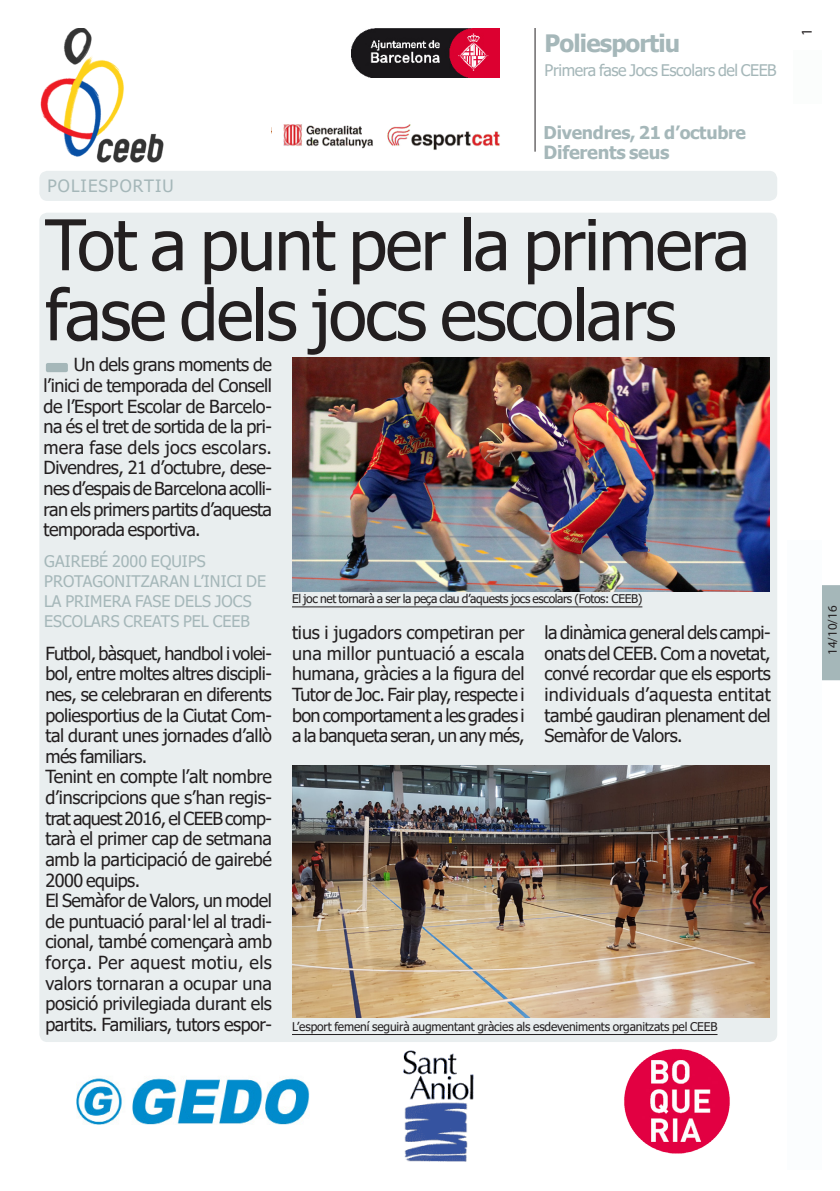
<style>
.page{position:relative;width:840px;height:1191px;background:#fff}
.page>*{position:absolute;margin:0;border:0;box-sizing:border-box;transform-origin:0 0}
.totc_TITULAR-noti-31{font:70px/70px "Tahoma";letter-spacing:-.025em;color:#231f20}
.t1{font:700 24px "Tahoma";letter-spacing:-.035em;color:#a5b7b9}
.t2{font:700 18.2px "Tahoma";letter-spacing:-.015em;color:#a5b7b9}
.totc_TEXT_BASE{font:18px/20.6px "Tahoma";letter-spacing:-.03em;color:#231f20;text-align:justify}
.t3{font:700 17.6px "Tahoma";letter-spacing:-.015em;color:#a5b7b9}
.totc_EPÍGRAF{font:17px "Tahoma";letter-spacing:.065em;color:#a5b7b9}
.totc_EPÍGRAF-2{font:16px/20px "Tahoma";letter-spacing:.005em;color:#a5b7b9}
.totc_EPÍGRAF-3{font:16px "Tahoma";letter-spacing:-.025em;color:#a5b7b9}
.t4{font:15px "Myriad Pro";color:#231f20}
.totc_FRASE_noti-càrr{font:13px "Myriad Pro";color:#231f20}
.totc_PEU_FOTO{font:12px "Tahoma";letter-spacing:-.015em;color:#231f20}
.totc_PEU_FOTO-2{font:12px "Tahoma";letter-spacing:-.035em;color:#231f20}
</style>
<div class="page">
<div style="left:822px;top:585px;width:17px;height:95px;background:#a5b7b9"></div>
<div style="left:39px;top:213px;width:737px;height:829px;background:#e9eeef;border-radius:8px"></div>
<div style="left:39px;top:171px;width:737px;height:30px;background:#e9eeef;border-radius:8px"></div>
<img style="left:292px;top:357px;width:477px;height:234px">
<hr style="left:292px;top:606px;width:350px;height:1px;background:#231f20">
<hr style="left:534px;top:28px;width:1px;height:124px;background:#231f20">
<div style="left:787px;top:540px;width:34px;height:629px;background:#fbfdfe"></div>
<div style="left:793px;top:50px;width:28px;height:54px;background:#fbfdfc"></div>
<img style="left:351px;top:28px;width:148px;height:50px">
<img style="left:283px;top:124px;width:217px;height:26px">
<img style="left:40px;top:28px;width:124px;height:134px">
<img style="left:292px;top:765px;width:476px;height:252px">
<hr style="left:292px;top:1034px;width:425px;height:1px;background:#231f20">
<div style="left:46px;top:363px;width:22px;height:9px;background:#a5b7b9;border-radius:2px"></div>
<img style="left:76px;top:1078px;width:234px;height:47px">
<img style="left:624px;top:1048px;width:106px;height:106px">
<img style="left:403px;top:1050px;width:71px;height:111px">
<p class="t1" style="left:544px;top:27px;width:137px">Poliesportiu</p>
<p class="totc_EPÍGRAF-3" style="left:544px;top:60px;width:233px">Primera fase Jocs Escolars del CEEB</p>
<p class="totc_EPÍGRAF" style="left:47px;top:174px;width:128px">POLIESPORTIU</p>
<p class="t3" style="left:543px;top:120px;width:204px">Divendres, 21 d’octubre</p>
<p class="t2" style="left:543px;top:140px;width:127px">Diferents seus</p>
<p class="totc_TITULAR-noti-31" style="left:45px;top:214px;width:706px">Tot a punt per la primera fase dels jocs escolars</p>
<p class="totc_TEXT_BASE" style="left:44px;top:355px;width:230px;text-indent:30px">Un dels grans moments de l’inici de temporada del Consell de l’Esport Escolar de Barcelo&shy;na és el tret de sortida de la pri&shy;mera fase dels jocs escolars.<br>Divendres, 21 d’octubre, dese&shy;nes d’espais de Barcelona acolli&shy;ran els primers partits d’aquesta temporada esportiva.</p>
<p class="totc_EPÍGRAF-2" style="left:44px;top:552px;width:223px">GAIREBÉ 2000 EQUIPS<br>PROTAGONITZARAN L’INICI DE<br>LA PRIMERA FASE DELS JOCS<br>ESCOLARS CREATS PEL CEEB</p>
<p class="totc_TEXT_BASE" style="left:45px;top:644px;width:228px">Futbol, bàsquet, handbol i volei&shy;bol, entre moltes altres discipli&shy;nes, se celebraran en diferents poliesportius de la Ciutat Com&shy;tal durant unes jornades d’allò més familiars.</p>
<p class="totc_TEXT_BASE" style="left:45px;top:767px;width:228px">Tenint en compte l’alt nombre d’inscripcions que s’han regis&shy;trat aquest 2016, el CEEB comp&shy;tarà el primer cap de setmana amb la participació de gairebé 2000 equips.</p>
<p class="totc_TEXT_BASE" style="left:45px;top:891px;width:228px">El Semàfor de Valors, un model de puntuació paral·lel al tradi&shy;cional, també començarà amb força. Per aquest motiu, els valors tornaran a ocupar una posició privilegiada durant els partits. Familiars, tutors espor-</p>
<p class="totc_PEU_FOTO-2" style="left:292px;top:590px;width:352px">El joc net tornarà a ser la peça clau d’aquests jocs escolars (Fotos: CEEB)</p>
<p class="totc_TEXT_BASE" style="left:292px;top:623px;width:234px">tius i jugadors competiran per una millor puntuació a escala humana, gràcies a la figura del Tutor de Joc. Fair play, respecte i bon comportament a les grades i a la banqueta seran, un any més,</p>
<p class="totc_TEXT_BASE" style="left:544px;top:623px;width:227px">la dinàmica general dels campi&shy;onats del CEEB. Com a novetat, convé recordar que els esports individuals d’aquesta entitat també gaudiran plenament del Semàfor de Valors.</p>
<p class="totc_PEU_FOTO" style="left:292px;top:1018px;width:427px">L’esport femení seguirà augmentant gràcies als esdeveniments organitzats pel CEEB</p>
<p class="t4" style="left:797px;top:36px;width:9px;rotate:-90deg">1</p>
<p class="totc_FRASE_noti-càrr" style="left:824px;top:655px;width:51px;rotate:-90deg">14/10/16</p>
</div>
